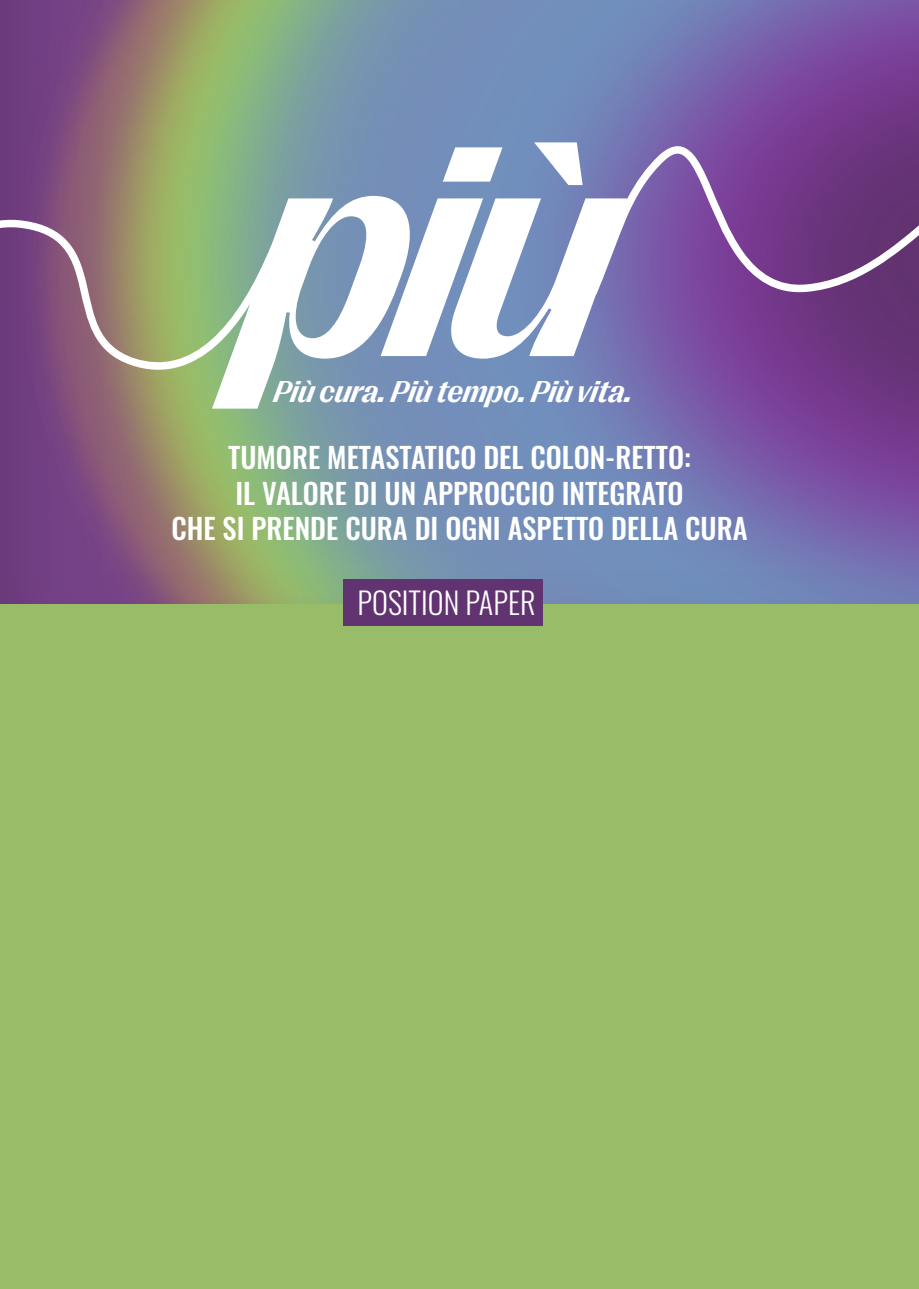
<style>
.page{position:relative;width:919px;height:1289px;background:#fff}
.page>*{position:absolute;margin:0;border:0;box-sizing:border-box;transform-origin:0 0}
.t1{font:italic 700 30.45px "PP Right Gothic";color:#fff}
.t2{font:300 30.15px "Oswald";color:#fff}
.t3{font:500 28.5px "Oswald";color:#fff}
</style>
<div class="page">
<div style="left:0;top:603px;width:918px;height:685px;background:#99bc68"></div>
<img style="left:0;top:0;width:918px;height:603px">
<svg style="left:0;top:110px;width:918px;height:298px"></svg>
<div style="left:344px;top:579px;width:199px;height:46px;background:#613370"></div>
<p class="t1" style="left:274px;top:375px;width:360px">Più cura. Più tempo. Più vita.</p>
<p class="t3" style="left:228px;top:443px;width:464px">TUMORE METASTATICO DEL COLON-RETTO:</p>
<p class="t3" style="left:235px;top:478px;width:449px">IL VALORE DI UN APPROCCIO INTEGRATO</p>
<p class="t3" style="left:171px;top:513px;width:577px">CHE SI PRENDE CURA DI OGNI ASPETTO DELLA CURA</p>
<p class="t2" style="left:357px;top:576px;width:179px">POSITION PAPER</p>
</div>
